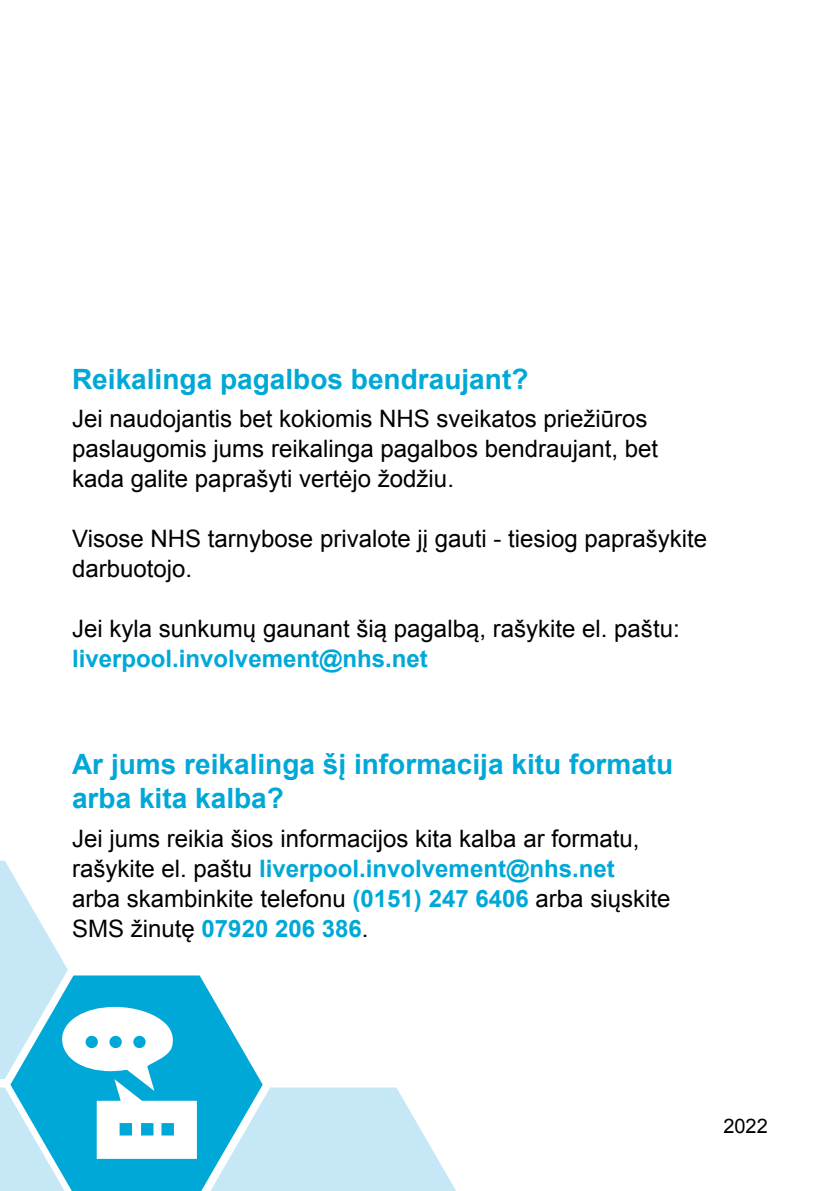
<style>
.page{position:relative;width:840px;height:1191px;background:#fff}
.page>*{position:absolute;margin:0;border:0;box-sizing:border-box;transform-origin:0 0}
.t1{font:700 28px/33.6px "Arial";color:#00a8d7}
.t2{font:24px/30px "Arial";color:#000}
.t3{font:20px "Arial";color:#000}
.s1{font-weight:700;color:#00a8d7}
</style>
<div class="page">
<svg style="left:197px;top:975px;width:65px;height:216px;fill:#00a8d7"></svg>
<svg style="left:210px;top:1087px;width:246px;height:104px;background:#bbe4f4"></svg>
<svg style="left:0;top:860px;width:197px;height:331px"></svg>
<p class="t1" style="left:72px;top:363px;width:457px">Reikalinga pagalbos bendraujant?</p>
<p class="t2" style="left:72px;top:404px;width:587px">Jei naudojantis bet kokiomis NHS sveikatos priežiūros paslaugomis jums reikalinga pagalbos bendraujant, bet kada galite paprašyti vertėjo žodžiu.</p>
<p class="t2" style="left:72px;top:524px;width:636px">Visose NHS tarnybose privalote jį gauti - tiesiog paprašykite darbuotojo.</p>
<p class="t2" style="left:72px;top:614px;width:608px">Jei kyla sunkumų gaunant šią pagalbą, rašykite el. paštu: <span class="s1">liverpool.involvement@nhs.net</span></p>
<p class="t1" style="left:72px;top:748px;width:602px">Ar jums reikalinga šį informacija kitu formatu arba kita kalba?</p>
<p class="t2" style="left:72px;top:823px;width:599px">Jei jums reikia šios informacijos kita kalba ar formatu, rašykite el. paštu <span class="s1">liverpool.involvement@nhs.net<br></span>arba skambinkite telefonu <span class="s1">(0151) 247 6406</span> arba siųskite SMS žinutę <span class="s1">07920 206 386</span>.</p>
<p class="t3" style="left:723px;top:1113px;width:46px">2022</p>
</div>
